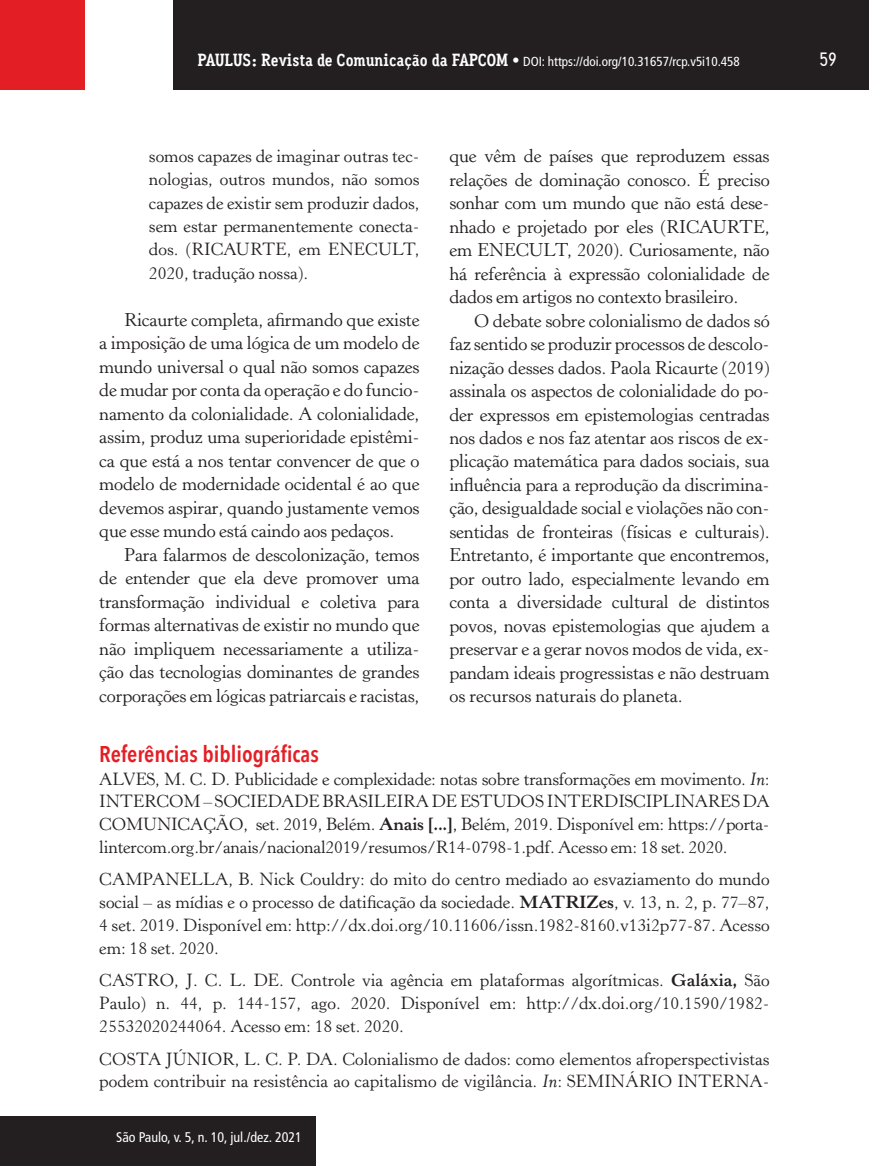
<style>
.page{position:relative;width:869px;height:1166px;background:#fff}
.page>*{position:absolute;margin:0;border:0;box-sizing:border-box;transform-origin:0 0}
.t1{font:600 22.75px "Avenir Next Condensed";color:#e41e25}
.t2{font:500 19.25px "Aaux Office";color:#fff}
.t3{font:18.38px/23.4px "Horley Old Style";letter-spacing:-.01em;color:#231f20;text-align:justify}
.t4{font:17.5px/22.8px "Horley Old Style";color:#231f20;text-align:justify}
.t5{font:condensed 14px "Frutiger LT Std";color:#fff}
.t6{font:condensed 13.12px "Frutiger LT Std";color:#fff}
.s1{font-family:"Aaux Office";font-weight:700;font-stretch:normal;font-size:17.5px}
.s2{font-family:"Aaux Office";font-weight:500;font-stretch:normal;font-size:17.5px}
.s3{font-style:italic}
.s4{font-weight:700}
</style>
<div class="page">
<div style="left:173px;top:0;width:695px;height:89px;background:#231f20"></div>
<div style="left:0;top:0;width:85px;height:90px;background:#e41e25"></div>
<div style="left:1px;top:1116px;width:314px;height:50px;background:#231f20"></div>
<p class="t6" style="left:197px;top:53px;width:543px"><span class="s1">PAULUS: Revista de Comunicação da FAPCOM</span> <span class="s2">•</span> DOI: https://doi.org/10.31657/rcp.v5i10.458</p>
<p class="t2" style="left:819px;top:48px;width:19px">59</p>
<p class="t4" style="left:149px;top:144px;width:272px;line-height:23.4px">somos capazes de imaginar outras tec&shy;nologias, outros mundos, não somos capazes de existir sem produzir dados, sem estar permanentemente conecta&shy;dos. (RICAURTE, em ENECULT, 2020, tradução nossa).</p>
<p class="t3" style="left:99px;top:308px;width:322px;text-indent:25px">Ricaurte completa, afirmando que existe a imposição de uma lógica de um modelo de mundo universal o qual não somos capazes de mudar por conta da operação e do funcio&shy;namento da colonialidade. A colonialidade, assim, produz uma superioridade epistêmi&shy;ca que está a nos tentar convencer de que o modelo de modernidade ocidental é ao que devemos aspirar, quando justamente vemos que esse mundo está caindo aos pedaços.</p>
<p class="t3" style="left:99px;top:543px;width:322px;text-indent:25px">Para falarmos de descolonização, temos de entender que ela deve promover uma transformação individual e coletiva para formas alternativas de existir no mundo que não impliquem necessariamente a utiliza&shy;ção das tecnologias dominantes de grandes corporações em lógicas patriarcais e racistas,</p>
<p class="t3" style="left:449px;top:145px;width:322px">que vêm de países que reproduzem essas relações de dominação conosco. É preciso sonhar com um mundo que não está dese&shy;nhado e projetado por eles (RICAURTE, em ENECULT, 2020). Curiosamente, não há referência à expressão colonialidade de dados em artigos no contexto brasileiro.</p>
<p class="t3" style="left:449px;top:309px;width:322px;text-indent:25px">O debate sobre colonialismo de dados só faz sentido se produzir processos de descolo&shy;nização desses dados. Paola Ricaurte (2019) assinala os aspectos de colonialidade do po&shy;der expressos em epistemologias centradas nos dados e nos faz atentar aos riscos de ex&shy;plicação matemática para dados sociais, sua influência para a reprodução da discrimina&shy;ção, desigualdade social e violações não con&shy;sentidas de fronteiras (físicas e culturais).<br>Entretanto, é importante que encontremos, por outro lado, especialmente levando em conta a diversidade cultural de distintos povos, novas epistemologias que ajudem a preservar e a gerar novos modos de vida, ex&shy;pandam ideais progressistas e não destruam os recursos naturais do planeta.</p>
<p class="t1" style="left:99px;top:740px;width:221px">Referências bibliográficas</p>
<p class="t4" style="left:99px;top:768px;width:671px">ALVES, M. C. D. Publicidade e complexidade: notas sobre transformações em movimento. <span class="s3">In</span>:<br>INTERCOM – SOCIEDADE BRASILEIRA DE ESTUDOS INTERDISCIPLINARES DA COMUNICAÇÃO, set. 2019, Belém. <span class="s4">Anais [...]</span>, Belém, 2019. Disponível em: https://porta&shy;lintercom.org.br/anais/nacional2019/resumos/R14-0798-1.pdf. Acesso em: 18 set. 2020.</p>
<p class="t4" style="left:99px;top:868px;width:671px">CAMPANELLA, B. Nick Couldry: do mito do centro mediado ao esvaziamento do mundo social – as mídias e o processo de datificação da sociedade. <span class="s4">MATRIZes</span>, v. 13, n. 2, p. 77–87, 4 set. 2019. Disponível em: http://dx.doi.org/10.11606/issn.1982-8160.v13i2p77-87. Acesso em: 18 set. 2020.</p>
<p class="t4" style="left:99px;top:969px;width:671px">CASTRO, J. C. L. DE. Controle via agência em plataformas algorítmicas. <span class="s4">Galáxia,</span> São Paulo) n. 44, p. 144-157, ago. 2020. Disponível em: http://dx.doi.org/10.1590/1982- 25532020244064. Acesso em: 18 set. 2020.</p>
<p class="t4" style="left:99px;top:1048px;width:671px">COSTA JÚNIOR, L. C. P. DA. Colonialismo de dados: como elementos afroperspectivistas podem contribuir na resistência ao capitalismo de vigilância. <span class="s3">In</span>: SEMINÁRIO INTERNA-</p>
<p class="t5" style="left:116px;top:1129px;width:187px">São Paulo, v. 5, n. 10, jul./dez. 2021</p>
</div>
